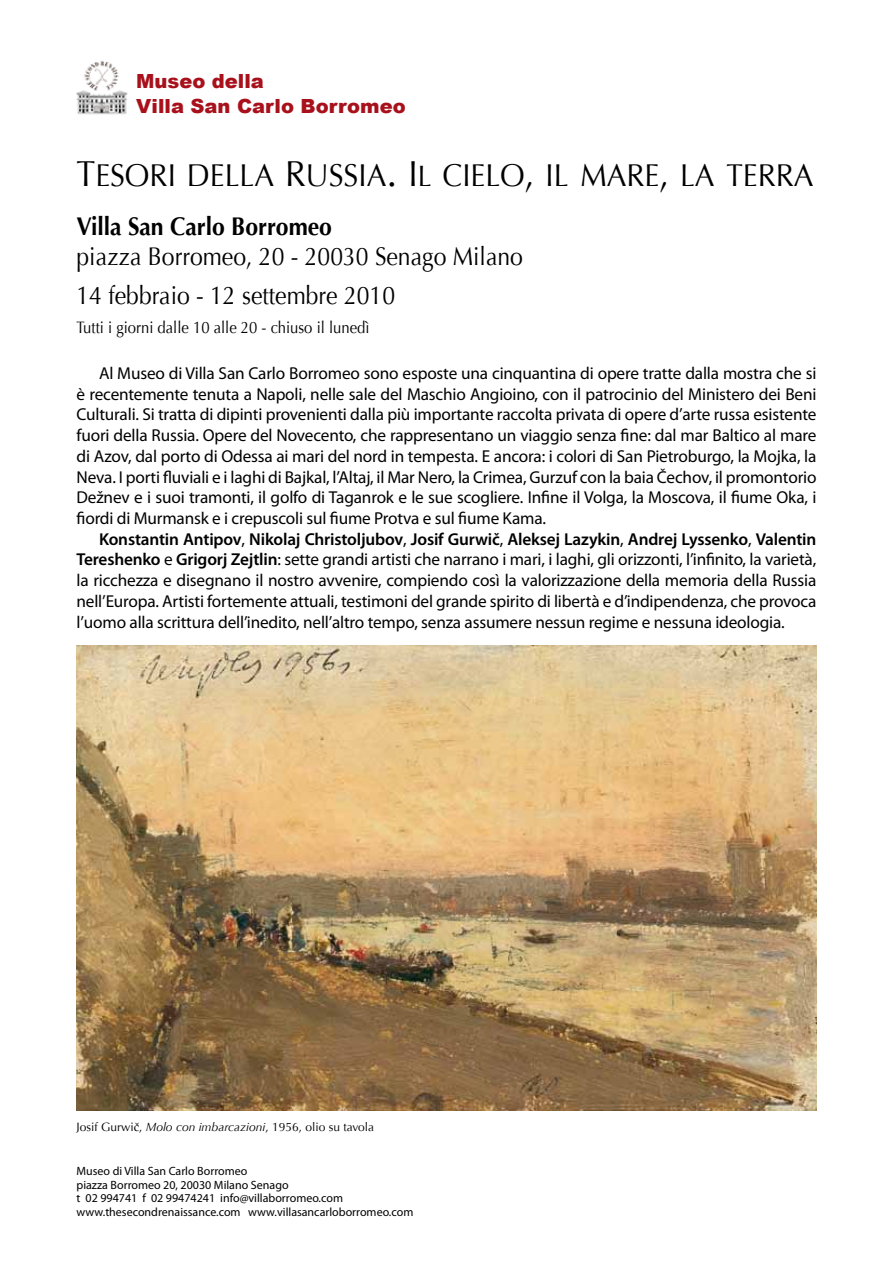
<style>
.page{position:relative;width:893px;height:1263px;background:#fff}
.page>*{position:absolute;margin:0;border:0;box-sizing:border-box;transform-origin:0 0}
.t1{font:31.5px "Optima";color:#000;scale:.94 1}
.t2{font:25.5px/39.2px "Optima";color:#000;scale:.9 1}
.t3{font:700 25.5px "Optima";color:#000;scale:.9 1}
.t4{font:900 19.5px/25.5px "Arial";color:#a8111c}
.t5{font:17.25px/20.7px "Myriad Pro";letter-spacing:-.01em;color:#000;text-align:justify}
.t6{font:16.5px "Optima";color:#000;scale:.9 1}
.t7{font:12px/13.5px "Myriad Pro";color:#000}
.t8{font:12px "Optima";color:#000}
.s1{font-size:36px}
.s2{font-size:42px}
.s3{font-size:29.4px}
.s4{font-size:37.5px}
.s5{font-weight:600}
.s6{font-family:"Palatino"}
.s7{font-style:italic}
</style>
<div class="page">
<img style="left:77px;top:645px;width:739px;height:466px">
<img style="left:76px;top:61px;width:52px;height:54px">
<p class="t4" style="left:136px;top:68px;width:271px">Museo della<br>Villa San Carlo Borromeo</p>
<h1 class="t1" style="left:77px;top:157px;width:786px"><span class="s1">T</span>ESORI DELLA <span class="s1">R</span>USSIA<span class="s2">.</span> <span class="s1">I</span> <span class="s3">L</span> CIELO<span class="s4">,</span> IL MARE<span class="s4">,</span> LA TERRA</h1>
<h2 class="t3" style="left:77px;top:212px;width:285px">Villa San Carlo Borromeo</h2>
<h2 class="t2" style="left:77px;top:237px;width:498px">piazza Borromeo, 20 - 20030 Senago Milano<br>14 febbraio - 12 settembre 2010</h2>
<p class="t6" style="left:77px;top:318px;width:327px">Tutti i giorni dalle 10 alle 20 - chiuso il lunedì</p>
<p class="t5" style="left:77px;top:363px;width:741px;text-indent:22px">Al Museo di Villa San Carlo Borromeo sono esposte una cinquantina di opere tratte dalla mostra che si è recentemente tenuta a Napoli, nelle sale del Maschio Angioino, con il patrocinio del Ministero dei Beni Culturali. Si tratta di dipinti provenienti dalla più importante raccolta privata di opere d’arte russa esistente fuori della Russia. Opere del Novecento, che rappresentano un viaggio senza fine: dal mar Baltico al mare di Azov, dal porto di Odessa ai mari del nord in tempesta. E ancora: i colori di San Pietroburgo, la Mojka, la Neva. I porti fluviali e i laghi di Bajkal, l’Altaj, il Mar Nero, la Crimea, Gurzuf con la baia Čechov, il promontorio Dežnev e i suoi tramonti, il golfo di Taganrok e le sue scogliere. Infine il Volga, la Moscova, il fiume Oka, i fiordi di Murmansk e i crepuscoli sul fiume Protva e sul fiume Kama.</p>
<p class="t5" style="left:77px;top:528px;width:741px;text-indent:23px"><span class="s5">Konstantin Antipov</span>, <span class="s5">Nikolaj Christoljubov</span>, <span class="s5">Josif Gurwič</span>, <span class="s5">Aleksej Lazykin</span>, <span class="s5">Andrej Lyssenko</span>, <span class="s5">Valentin Tereshenko</span> e <span class="s5">Grigorj Zejtlin</span>: sette grandi artisti che narrano i mari, i laghi, gli orizzonti, l’infinito, la varietà, la ricchezza e disegnano il nostro avvenire, compiendo così la valorizzazione della memoria della Russia nell’Europa. Artisti fortemente attuali, testimoni del grande spirito di libertà e d’indipendenza, che provoca l’uomo alla scrittura dell’inedito, nell’altro tempo, senza assumere nessun regime e nessuna ideologia.</p>
<p class="t8" style="left:77px;top:1119px;width:299px">Josif Gurwi<span class="s6">č</span>, <span class="s7">Molo con imbarcazioni</span>, 1956, olio su tavola</p>
<p class="t7" style="left:77px;top:1164px;width:338px">Museo di Villa San Carlo Borromeo<br>piazza Borromeo 20, 20030 Milano Senago<br>t 02 994741 f 02 99474241 info@villaborromeo.com www.thesecondrenaissance.com www.villasancarloborromeo.com</p>
</div>
